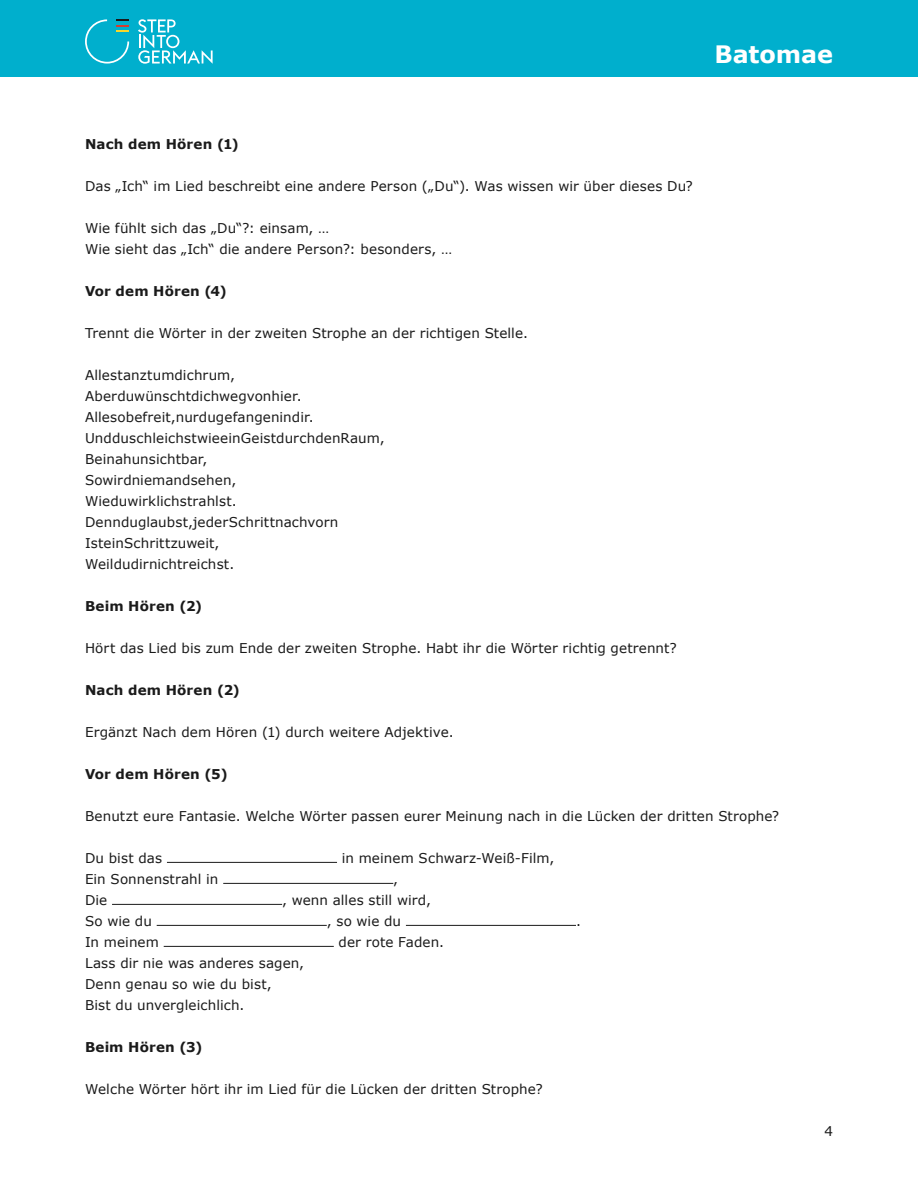
<style>
.page{position:relative;width:918px;height:1188px;background:#fff}
.page>*{position:absolute;margin:0;border:0;box-sizing:border-box;transform-origin:0 0}
.t1{font:700 24px "Verdana";letter-spacing:-.005em;color:#fff}
.t2{font:13.5px/21px "Verdana";letter-spacing:.005em;color:#1a1a1a}
.t3{font:700 13.5px "Verdana";letter-spacing:.01em;color:#1a1a1a}
</style>
<div class="page">
<div style="left:0;top:0;width:918px;height:77px;background:#00afcd"></div>
<svg style="left:138px;top:19px;width:75px;height:45px"></svg>
<svg style="left:85px;top:19px;width:44px;height:45px"></svg>
<hr style="left:167px;top:862px;width:170px;height:1px;background:#1a1a1a">
<hr style="left:223px;top:883px;width:170px;height:1px;background:#1a1a1a">
<hr style="left:112px;top:904px;width:170px;height:1px;background:#1a1a1a">
<hr style="left:157px;top:925px;width:170px;height:1px;background:#1a1a1a">
<hr style="left:406px;top:925px;width:170px;height:1px;background:#1a1a1a">
<hr style="left:164px;top:946px;width:170px;height:1px;background:#1a1a1a">
<h1 class="t1" style="left:715px;top:39px;width:120px">Batomae</h1>
<p class="t3" style="left:85px;top:135px;width:155px">Nach dem Hören (1)</p>
<p class="t2" style="left:85px;top:175px;width:609px">Das „Ich“ im Lied beschreibt eine andere Person („Du“). Was wissen wir über dieses Du?</p>
<p class="t2" style="left:85px;top:217px;width:369px">Wie fühlt sich das „Du“?: einsam, …<br>Wie sieht das „Ich“ die andere Person?: besonders, …</p>
<p class="t3" style="left:85px;top:282px;width:143px">Vor dem Hören (4)</p>
<p class="t2" style="left:85px;top:322px;width:444px">Trennt die Wörter in der zweiten Strophe an der richtigen Stelle.</p>
<p class="t2" style="left:85px;top:364px;width:301px">Allestanztumdichrum,<br>Aberduwünschtdichwegvonhier.<br>Allesobefreit,nurdugefangenindir.<br>UndduschleichstwieeinGeistdurchdenRaum,<br>Beinahunsichtbar,<br>Sowirdniemandsehen,<br>Wieduwirklichstrahlst.<br>Dennduglaubst,jederSchrittnachvorn<br>IsteinSchrittzuweit,<br>Weildudirnichtreichst.</p>
<p class="t3" style="left:85px;top:597px;width:119px">Beim Hören (2)</p>
<p class="t2" style="left:85px;top:637px;width:593px">Hört das Lied bis zum Ende der zweiten Strophe. Habt ihr die Wörter richtig getrennt?</p>
<p class="t3" style="left:85px;top:681px;width:156px">Nach dem Hören (2)</p>
<p class="t2" style="left:85px;top:721px;width:370px">Ergänzt Nach dem Hören (1) durch weitere Adjektive.</p>
<p class="t3" style="left:85px;top:765px;width:144px">Vor dem Hören (5)</p>
<p class="t2" style="left:85px;top:805px;width:696px">Benutzt eure Fantasie. Welche Wörter passen eurer Meinung nach in die Lücken der dritten Strophe?</p>
<p class="t2" style="left:85px;top:847px;width:79px">Du bist das</p>
<p class="t2" style="left:342px;top:847px;width:214px">in meinem Schwarz-Weiß-Film,</p>
<p class="t2" style="left:85px;top:868px;width:135px">Ein Sonnenstrahl in</p>
<p class="t2" style="left:393px;top:868px;width:6px">,</p>
<p class="t2" style="left:85px;top:889px;width:24px">Die</p>
<p class="t2" style="left:282px;top:889px;width:150px">, wenn alles still wird,</p>
<p class="t2" style="left:85px;top:910px;width:68px">So wie du</p>
<p class="t2" style="left:327px;top:910px;width:76px">, so wie du</p>
<p class="t2" style="left:576px;top:910px;width:6px">.</p>
<p class="t2" style="left:85px;top:931px;width:75px">In meinem</p>
<p class="t2" style="left:339px;top:931px;width:107px">der rote Faden.</p>
<p class="t2" style="left:85px;top:952px;width:221px">Lass dir nie was anderes sagen,<br>Denn genau so wie du bist,<br>Bist du unvergleichlich.</p>
<p class="t3" style="left:85px;top:1038px;width:119px">Beim Hören (3)</p>
<p class="t2" style="left:85px;top:1078px;width:459px">Welche Wörter hört ihr im Lied für die Lücken der dritten Strophe?</p>
<p class="t2" style="left:824px;top:1120px;width:10px">4</p>
</div>
